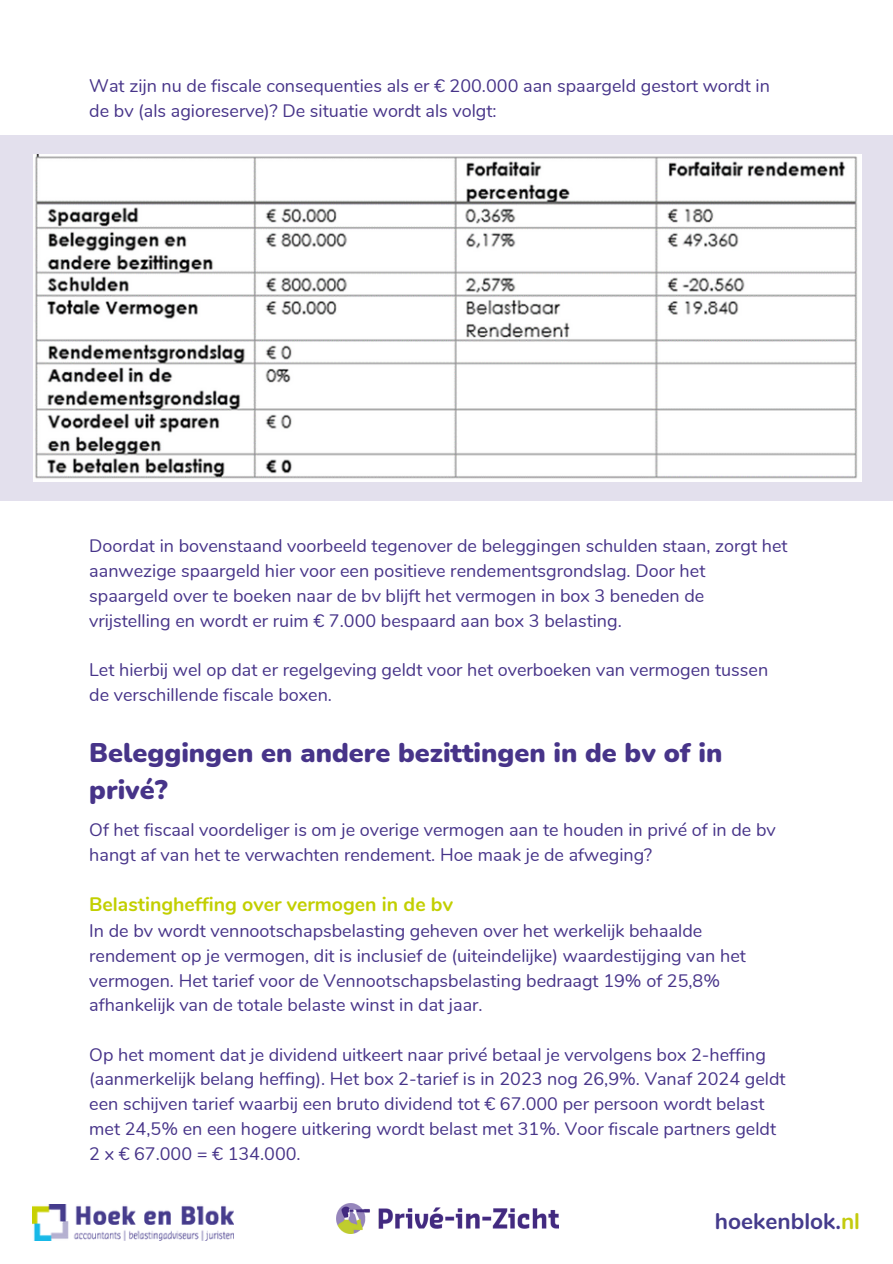
<style>
.page{position:relative;width:893px;height:1264px;background:#fff}
.page>*{position:absolute;margin:0;border:0;box-sizing:border-box;transform-origin:0 0}
.t1{font:900 27px/37px "Nunito";color:#473489}
.t2{font:700 22.65px "Nunito";color:#453b8c}
.t3{font:700 19.5px "Nunito";color:#c2cf00}
.t4{font:18px/24.8px "Nunito";color:#473489}
.s1{color:#c3cb0e}
</style>
<div class="page">
<div style="left:0;top:135px;width:892px;height:365px;background:#e3e0ed"></div>
<img style="left:33px;top:1204px;width:201px;height:36px">
<img style="left:336px;top:1203px;width:222px;height:30px">
<img style="left:34px;top:154px;width:827px;height:327px">
<p class="t4" style="left:89px;top:74px;width:682px">Wat zijn nu de fiscale consequenties als er € 200.000 aan spaargeld gestort wordt in de bv (als agioreserve)? De situatie wordt als volgt:</p>
<p class="t4" style="left:89px;top:534px;width:699px">Doordat in bovenstaand voorbeeld tegenover de beleggingen schulden staan, zorgt het aanwezige spaargeld hier voor een positieve rendementsgrondslag. Door het spaargeld over te boeken naar de bv blijft het vermogen in box 3 beneden de vrijstelling en wordt er ruim € 7.000 bespaard aan box 3 belasting.</p>
<p class="t4" style="left:89px;top:657px;width:680px">Let hierbij wel op dat er regelgeving geldt voor het overboeken van vermogen tussen de verschillende fiscale boxen.</p>
<p class="t1" style="left:89px;top:734px;width:634px">Beleggingen en andere bezittingen in de bv of in privé?</p>
<p class="t4" style="left:89px;top:817px;width:688px">Of het fiscaal voordeliger is om je overige vermogen aan te houden in privé of in de bv hangt af van het te verwachten rendement. Hoe maak je de afweging?</p>
<p class="t3" style="left:89px;top:891px;width:365px">Belastingheffing over vermogen in de bv</p>
<p class="t4" style="left:89px;top:918px;width:658px">In de bv wordt vennootschapsbelasting geheven over het werkelijk behaalde rendement op je vermogen, dit is inclusief de (uiteindelijke) waardestijging van het vermogen. Het tarief voor de Vennootschapsbelasting bedraagt 19% of 25,8% afhankelijk van de totale belaste winst in dat jaar.</p>
<p class="t4" style="left:89px;top:1042px;width:697px">Op het moment dat je dividend uitkeert naar privé betaal je vervolgens box 2-heffing (aanmerkelijk belang heffing). Het box 2-tarief is in 2023 nog 26,9%. Vanaf 2024 geldt een schijven tarief waarbij een bruto dividend tot € 67.000 per persoon wordt belast met 24,5% en een hogere uitkering wordt belast met 31%. Voor fiscale partners geldt 2 x € 67.000 = € 134.000.</p>
<p class="t2" style="left:715px;top:1205px;width:146px">hoekenblok.<span class="s1">nl</span></p>
</div>
